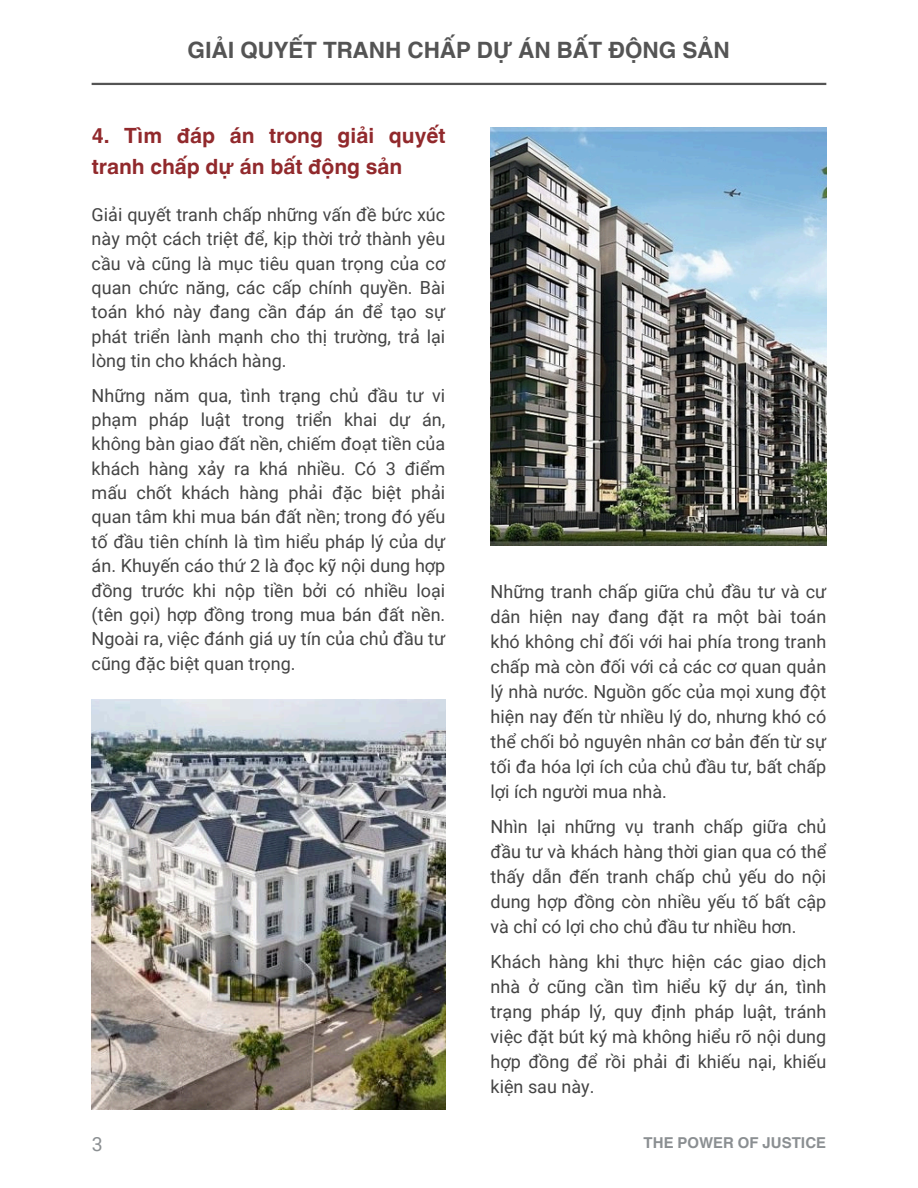
<style>
.page{position:relative;width:918px;height:1188px;background:#fff}
.page>*{position:absolute;margin:0;border:0;box-sizing:border-box;transform-origin:0 0}
.t1{font:700 22.5px "Helvetica World";color:#545454}
.t2{font:700 21px/31.5px "Helvetica World";color:#91292c}
.t3{font:19.5px "Roboto";color:#8b8f92}
.t4{font:18px/24.5px "Roboto";color:#2e2e2e;text-align:justify}
.t5{font:700 15px "Helvetica World";color:#8b8f92}
</style>
<div class="page">
<img style="left:491px;top:127px;width:335px;height:419px">
<img style="left:92px;top:700px;width:354px;height:410px">
<hr style="left:92px;top:83px;width:734px;height:2px;background:#545454">
<p class="t1" style="left:188px;top:32px;width:544px">GIẢI QUYẾT TRANH CHẤP DỰ ÁN BẤT ĐỘNG SẢN</p>
<h3 class="t2" style="left:92px;top:117px;width:355px">4. Tìm đáp án trong giải quyết tranh chấp dự án bất động sản</h3>
<p class="t4" style="left:92px;top:203px;width:355px">Giải quyết tranh chấp những vấn đề bức xúc này một cách triệt để, kịp thời trở thành yêu cầu và cũng là mục tiêu quan trọng của cơ quan chức năng, các cấp chính quyền. Bài toán khó này đang cần đáp án để tạo sự phát triển lành mạnh cho thị trường, trả lại lòng tin cho khách hàng.</p>
<p class="t4" style="left:92px;top:383px;width:355px">Những năm qua, tình trạng chủ đầu tư vi phạm pháp luật trong triển khai dự án, không bàn giao đất nền, chiếm đoạt tiền của khách hàng xảy ra khá nhiều. Có 3 điểm mấu chốt khách hàng phải đặc biệt phải quan tâm khi mua bán đất nền; trong đó yếu tố đầu tiên chính là tìm hiểu pháp lý của dự án. Khuyến cáo thứ 2 là đọc kỹ nội dung hợp đồng trước khi nộp tiền bởi có nhiều loại (tên gọi) hợp đồng trong mua bán đất nền.<br>Ngoài ra, việc đánh giá uy tín của chủ đầu tư cũng đặc biệt quan trọng.</p>
<p class="t4" style="left:491px;top:580px;width:337px;line-height:25px">Những tranh chấp giữa chủ đầu tư và cư dân hiện nay đang đặt ra một bài toán khó không chỉ đối với hai phía trong tranh chấp mà còn đối với cả các cơ quan quản lý nhà nước. Nguồn gốc của mọi xung đột hiện nay đến từ nhiều lý do, nhưng khó có thể chối bỏ nguyên nhân cơ bản đến từ sự tối đa hóa lợi ích của chủ đầu tư, bất chấp lợi ích người mua nhà.</p>
<p class="t4" style="left:491px;top:815px;width:337px;line-height:25px">Nhìn lại những vụ tranh chấp giữa chủ đầu tư và khách hàng thời gian qua có thể thấy dẫn đến tranh chấp chủ yếu do nội dung hợp đồng còn nhiều yếu tố bất cập và chỉ có lợi cho chủ đầu tư nhiều hơn.</p>
<p class="t4" style="left:491px;top:950px;width:337px;line-height:25px">Khách hàng khi thực hiện các giao dịch nhà ở cũng cần tìm hiểu kỹ dự án, tình trạng pháp lý, quy định pháp luật, tránh việc đặt bút ký mà không hiểu rõ nội dung hợp đồng để rồi phải đi khiếu nại, khiếu kiện sau này.</p>
<h3 class="t3" style="left:92px;top:1133px;width:12px">3</h3>
<p class="t5" style="left:644px;top:1131px;width:184px">THE POWER OF JUSTICE</p>
</div>
